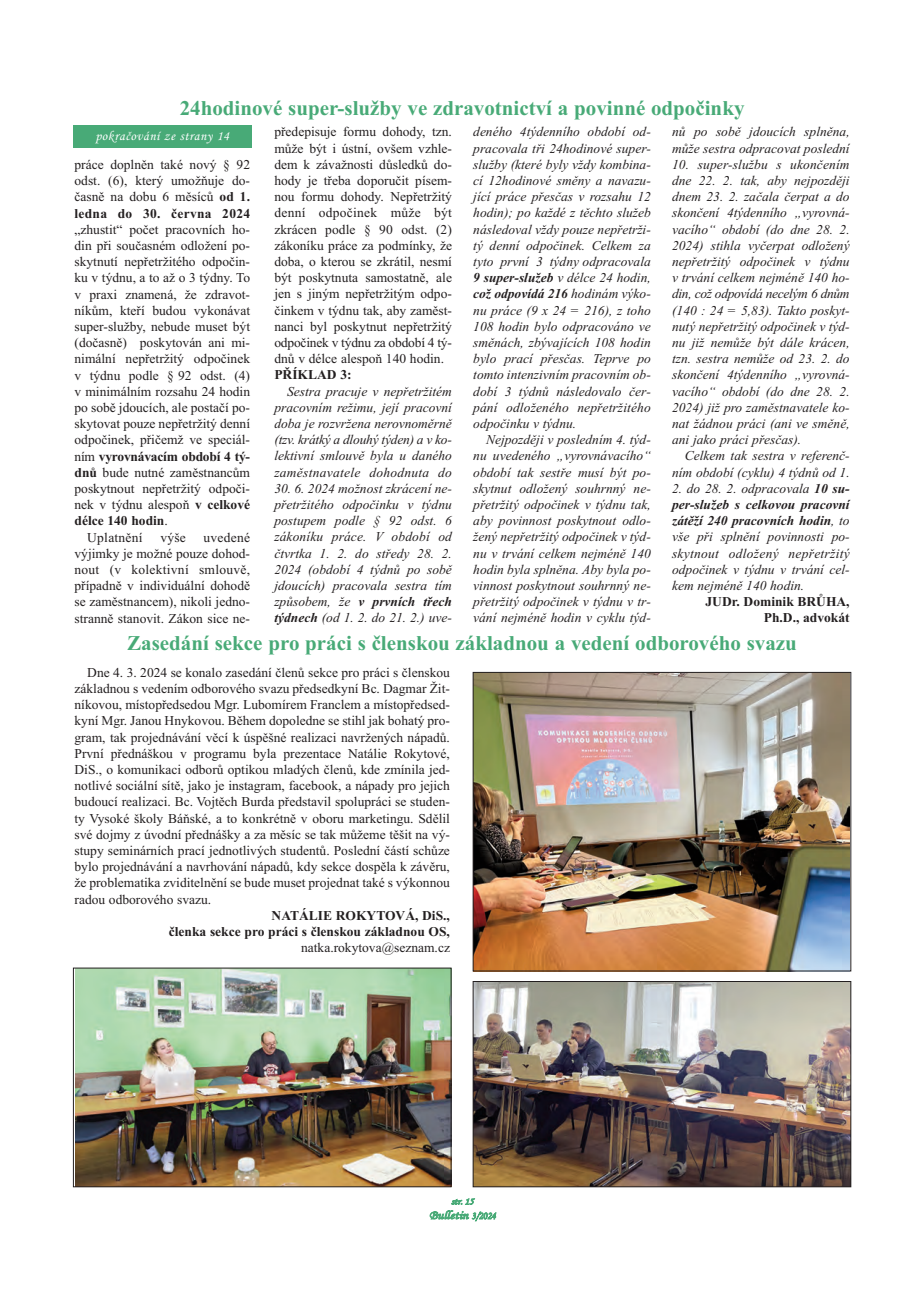
<style>
.page{position:relative;width:920px;height:1290px;background:#fff}
.page>*{position:absolute;margin:0;border:0;box-sizing:border-box;transform-origin:0 0}
.t1{font:700 21px "Times New Roman";color:#48aa77}
.t2{font:italic 13.5px/16.2px "Times New Roman";color:#231f20;text-align:justify}
.t3{font:13.5px/16.2px "Times New Roman";color:#231f20;text-align:justify}
.t4{font:700 13.5px/16.2px "Times New Roman";color:#231f20;text-align:right}
.t5{font:13.5px "Monotype Corsiva";letter-spacing:.045em;color:#fff}
.t6{font:13.5px "Times New Roman";letter-spacing:.02em;color:#231f20}
.t7{font:12.15px "Monotype Corsiva";letter-spacing:-.005em;color:#48aa77;scale:1.11 1}
.t8{font:9.45px "Monotype Corsiva";color:#48aa77;scale:1.11 1}
.s1{font-weight:700}
.s2{font-weight:400}
.s3{font-size:10.5px}
</style>
<div class="page">
<div style="left:73px;top:126px;width:179px;height:22px;background:#48aa77"></div>
<img style="left:75px;top:970px;width:374px;height:215px">
<div style="left:73px;top:968px;width:378px;height:219px;border:1px solid #231f20"></div>
<img style="left:475px;top:983px;width:374px;height:202px">
<div style="left:473px;top:981px;width:378px;height:206px;border:1px solid #231f20"></div>
<img style="left:475px;top:674px;width:374px;height:295px">
<div style="left:473px;top:672px;width:378px;height:299px;border:1px solid #231f20"></div>
<h1 class="t1" style="left:180px;top:95px;width:566px">24hodinové super-služby ve zdravotnictví a povinné odpočinky</h1>
<p class="t5" style="left:95px;top:127px;width:135px">pokračování ze strany 14</p>
<p class="t3" style="left:75px;top:156px;width:177px">práce doplněn také nový § 92 odst. (6), který umožňuje do&shy;časně na dobu 6 měsíců <span class="s1">od 1. ledna do 30. června 2024</span></p>
<p class="t3" style="left:75px;top:221px;width:177px">„zhustit“ počet pracovních ho-</p>
<p class="t3" style="left:75px;top:237px;width:177px">din při současném odložení po-</p>
<p class="t3" style="left:75px;top:253px;width:177px">skytnutí nepřetržitého odpočin-</p>
<p class="t3" style="left:75px;top:270px;width:177px">ku v týdnu, a to až o 3 týdny. To</p>
<p class="t3" style="left:75px;top:286px;width:177px">v praxi znamená, že zdravot-</p>
<p class="t3" style="left:75px;top:302px;width:177px">níkům, kteří budou vykonávat</p>
<p class="t3" style="left:75px;top:318px;width:177px">super-služby, nebude muset být</p>
<p class="t3" style="left:75px;top:334px;width:177px">(dočasně) poskytován ani mi-</p>
<p class="t3" style="left:75px;top:351px;width:177px">nimální nepřetržitý odpočinek</p>
<p class="t3" style="left:75px;top:367px;width:177px">v týdnu podle § 92 odst. (4)</p>
<p class="t3" style="left:75px;top:383px;width:177px">v minimálním rozsahu 24 hodin</p>
<p class="t3" style="left:75px;top:399px;width:177px">po sobě jdoucích, ale postačí po-</p>
<p class="t3" style="left:75px;top:415px;width:177px">skytovat pouze nepřetržitý denní</p>
<p class="t3" style="left:75px;top:432px;width:177px">odpočinek, přičemž ve speciál-</p>
<p class="t4" style="left:75px;top:448px;width:177px"><span class="s2">ním</span> vyrovnávacím období 4 tý-</p>
<p class="t3" style="left:75px;top:464px;width:177px"><span class="s1">dnů</span> bude nutné zaměstnancům</p>
<p class="t3" style="left:75px;top:480px;width:177px">poskytnout nepřetržitý odpoči-</p>
<p class="t3" style="left:75px;top:496px;width:177px">nek v týdnu alespoň <span class="s1">v celkové</span></p>
<p class="t4" style="left:75px;top:513px;width:95px">délce 140 hodin<span class="s2">.</span></p>
<p class="t6" style="left:87px;top:529px;width:57px">Uplatnění</p>
<p class="t3" style="left:160px;top:529px;width:27px">výše</p>
<p class="t3" style="left:75px;top:529px;width:177px;text-indent:129px">uvedené výjimky je možné pouze dohod&shy;nout (v kolektivní smlouvě, případně v individuální dohodě se zaměstnancem), nikoli jedno&shy;stranně stanovit. Zákon sice ne-</p>
<p class="t3" style="left:274px;top:124px;width:179px">předepisuje formu dohody, tzn. může být i ústní, ovšem vzhle&shy;dem k závažnosti důsledků do&shy;hody je třeba doporučit písem&shy;nou formu dohody. Nepřetržitý denní odpočinek může být zkrácen podle § 90 odst. (2) zákoníku práce za podmínky, že doba, o kterou se zkrátil, nesmí být poskytnuta samostatně, ale jen s jiným nepřetržitým odpo&shy;činkem v týdnu tak, aby zaměst&shy;nanci byl poskytnut nepřetržitý odpočinek v týdnu za období 4 tý&shy;dnů v délce alespoň 140 hodin.</p>
<p class="t4" style="left:274px;top:367px;width:79px">PŘÍKLAD 3:</p>
<p class="t2" style="left:274px;top:383px;width:179px;text-indent:13px">Sestra pracuje v nepřetržitém pracovním režimu, její pracovní doba je rozvržena nerovnoměrně (tzv. krátký a dlouhý týden) a v ko&shy;lektivní smlouvě byla u daného zaměstnavatele dohodnuta do</p>
<p class="t2" style="left:274px;top:480px;width:179px">30. 6. 2024 možnost zkrácení ne&shy;přetržitého odpočinku v týdnu postupem podle § 92 odst. 6 zákoníku práce. V období od čtvrtka 1. 2. do středy 28. 2.<br>2024 (období 4 týdnů po sobě jdoucích) pracovala sestra tím způsobem, že <span class="s1">v prvních třech týdnech</span> (od 1. 2. do 21. 2.) uve-</p>
<p class="t2" style="left:473px;top:124px;width:179px">deného 4týdenního období od&shy;pracovala tři 24hodinové super&shy;služby (které byly vždy kombina&shy;cí 12hodinové směny a navazu&shy;jící práce přesčas v rozsahu 12 hodin); po každé z těchto služeb následoval vždy pouze nepřetrži&shy;tý denní odpočinek. Celkem za tyto první 3 týdny odpracovala <span class="s1">9 super-služeb</span> v délce 24 hodin, <span class="s1">což odpovídá 216</span> hodinám výko&shy;nu práce (9 x 24 = 216), z toho 108 hodin bylo odpracováno ve směnách, zbývajících 108 hodin bylo prací přesčas. Teprve po tomto intenzivním pracovním ob&shy;dobí 3 týdnů následovalo čer&shy;pání odloženého nepřetržitého odpočinku v týdnu.</p>
<p class="t2" style="left:473px;top:431px;width:179px;text-indent:13px">Nejpozději v posledním 4. týd&shy;nu uvedeného „vyrovnávacího“ období tak sestře musí být po&shy;skytnut odložený souhrnný ne&shy;přetržitý odpočinek v týdnu tak, aby povinnost poskytnout odlo&shy;žený nepřetržitý odpočinek v týd&shy;nu v trvání celkem nejméně 140 hodin byla splněna. Aby byla po&shy;vinnost poskytnout souhrnný ne&shy;přetržitý odpočinek v týdnu v tr&shy;vání nejméně hodin v cyklu týd-</p>
<p class="t2" style="left:672px;top:124px;width:179px">nů po sobě jdoucích splněna, může sestra odpracovat poslední</p>
<p class="t2" style="left:672px;top:156px;width:179px">10. super-službu s ukončením dne 22. 2. tak, aby nejpozději dnem 23. 2. začala čerpat a do skončení 4týdenního „vyrovná&shy;vacího“ období (do dne 28. 2.<br>2024) stihla vyčerpat odložený nepřetržitý odpočinek v týdnu v trvání celkem nejméně 140 ho&shy;din, což odpovídá necelým 6 dnům (140 : 24 = 5,83). Takto poskyt&shy;nutý nepřetržitý odpočinek v týd&shy;nu již nemůže být dále krácen, tzn. sestra nemůže od 23. 2. do skončení 4týdenního „vyrovná&shy;vacího“ období (do dne 28. 2.<br>2024) již pro zaměstnavatele ko&shy;nat žádnou práci (ani ve směně, ani jako práci přesčas).</p>
<p class="t2" style="left:672px;top:448px;width:179px;text-align:right">Celkem tak sestra v referenč&shy;ním období (cyklu) 4 týdnů od 1.</p>
<p class="t2" style="left:672px;top:480px;width:179px">2. do 28. 2. odpracovala <span class="s1">10 su&shy;per-služeb s celkovou pracovní zátěží 240 pracovních hodin</span>, to vše při splnění povinnosti po&shy;skytnout odložený nepřetržitý odpočinek v týdnu v trvání cel&shy;kem nejméně 140 hodin.</p>
<p class="t4" style="left:705px;top:593px;width:146px">JUDr. Dominik BRŮHA,<br>Ph.D., advokát</p>
<h1 class="t1" style="left:127px;top:631px;width:671px">Zasedání sekce pro práci s členskou základnou a vedení odborového svazu</h1>
<p class="t3" style="left:75px;top:664px;width:377px;text-indent:13px">Dne 4. 3. 2024 se konalo zasedání členů sekce pro práci s členskou základnou s vedením odborového svazu předsedkyní Bc. Dagmar Žit&shy;níkovou, místopředsedou Mgr. Lubomírem Franclem a místopředsed&shy;kyní Mgr. Janou Hnykovou. Během dopoledne se stihl jak bohatý pro&shy;gram, tak projednávání věcí k úspěšné realizaci navržených nápadů.<br>První přednáškou v programu byla prezentace Natálie Rokytové, DiS., o komunikaci odborů optikou mladých členů, kde zmínila jed&shy;notlivé sociální sítě, jako je instagram, facebook, a nápady pro jejich budoucí realizaci. Bc. Vojtěch Burda představil spolupráci se studen&shy;ty Vysoké školy Báňské, a to konkrétně v oboru marketingu. Sdělil své dojmy z úvodní přednášky a za měsíc se tak můžeme těšit na vý&shy;stupy seminárních prací jednotlivých studentů. Poslední částí schůze bylo projednávání a navrhování nápadů, kdy sekce dospěla k závěru, že problematika zviditelnění se bude muset projednat také s výkonnou radou odborového svazu.</p>
<p class="t4" style="left:169px;top:907px;width:283px">NATÁLIE ROKYTOVÁ, DiS.,<br>členka sekce pro práci s členskou základnou OS,</p>
<p class="t3" style="left:301px;top:939px;width:150px">natka.rokytova@seznam.cz</p>
<p class="t8" style="left:451px;top:1195px;width:22px">str. 15</p>
<p class="t7" style="left:429px;top:1207px;width:61px">Bulletin <span class="s3">3/2024</span></p>
</div>
